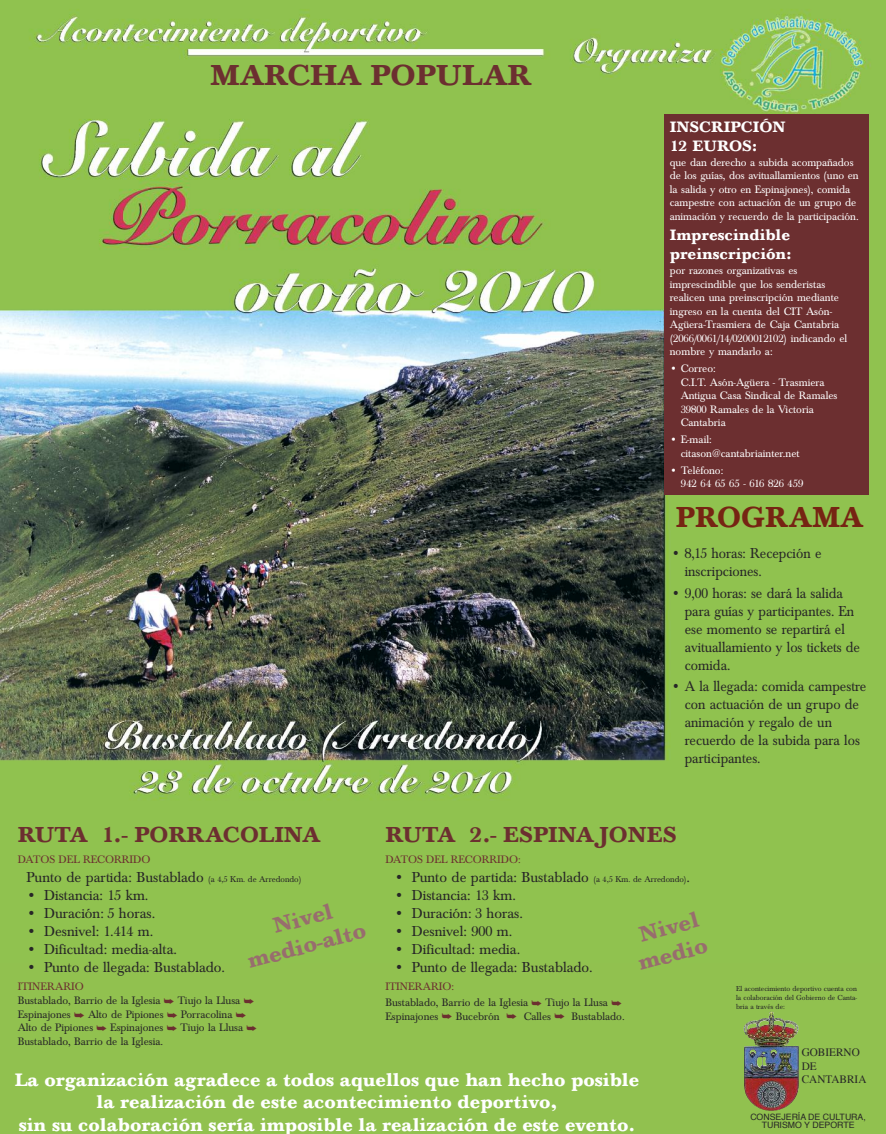
<style>
.page{position:relative;width:886px;height:1134px;background:#fff}
.page>*{position:absolute;margin:0;border:0;box-sizing:border-box;transform-origin:0 0}
.t1{font:700 30px "Baskerville";color:#6c2f30}
.t2{font:700 30px "Baskerville";color:#762413;scale:.95 1}
.t3{font:700 22.5px "Baskerville";color:#6c2f30}
.t4{font:700 22.5px/27px "Baskerville";color:#986d6e;text-align:center}
.t5{font:700 18.75px/22.5px "Baskerville";color:#fff;text-align:center}
.t6{font:700 15.62px/18.8px "Baskerville";color:#fff}
.t7{font:15px "Baskerville";color:#272627}
.t8{font:15px/18px "Baskerville";color:#272627;scale:.95 1}
.t9{font:11.25px/13.5px "Baskerville";color:#fff}
.t10{font:11.25px/13.7px "Baskerville";color:#272627}
.t11{font:11.25px "Baskerville";color:#6c2f30}
.t12{font:11.25px/13.5px "Times";color:#272627}
.t13{font:8.75px/8.8px "Helvetica";color:#272627;text-align:center}
.t14{font:7.5px/9px "Baskerville";color:#272627;text-align:justify}
.s1{font-size:8.75px}
.s2{color:#6c2f30}
</style>
<div class="page">
<img style="left:0;top:0;width:886px;height:963px">
<div style="left:0;top:963px;width:886px;height:171px;background:#91c14f"></div>
<div style="left:664px;top:114px;width:204px;height:381px;background:#6c2f30"></div>
<img style="left:743px;top:1011px;width:56px;height:100px">
<h1 class="t1" style="left:210px;top:57px;width:323px">MARCHA POPULAR</h1>
<h3 class="t6" style="left:670px;top:117px;width:117px">INSCRIPCIÓN<br>12 EUROS:</h3>
<p class="t9" style="left:670px;top:155px;width:190px">que dan derecho a subida acompañados de los guías, dos avituallamientos (uno en la salida y otro en Espinajones), comida campestre con actuación de un grupo de animación y recuerdo de la participación.</p>
<h3 class="t6" style="left:670px;top:226px;width:123px">Imprescindible preinscripción:</h3>
<p class="t9" style="left:670px;top:264px;width:179px">por razones organizativas es imprescindible que los senderistas realicen una preinscripción mediante ingreso en la cuenta del CIT Asón-Agüera-Trasmiera de Caja Cantabria (2066/0061/14/0200012102) indicando el nombre y mandarlo a:</p>
<p class="t9" style="left:681px;top:362px;width:158px;text-indent:-11px">• Correo:<br>C.I.T. Asón-Agüera - Trasmiera<br>Antigua Casa Sindical de Ramales<br>39800 Ramales de la Victoria<br>Cantabria</p>
<p class="t9" style="left:681px;top:433px;width:120px;text-indent:-11px">• E-mail: citason@cantabriainter.net</p>
<p class="t9" style="left:681px;top:463px;width:124px;text-indent:-11px">• Teléfono:<br>942 64 65 65 - 616 826 459</p>
<h1 class="t2" style="left:676px;top:499px;width:199px">PROGRAMA</h1>
<h3 class="t8" style="left:685px;top:544px;width:145px;text-indent:-14px">• 8,15 horas: Recepción e inscripciones.</h3>
<h3 class="t8" style="left:685px;top:584px;width:186px;text-indent:-14px">• 9,00 horas: se dará la salida para guías y participantes. En ese momento se repartirá el avituallamiento y los tickets de comida.</h3>
<h3 class="t8" style="left:685px;top:677px;width:193px;text-indent:-14px">• A la llegada: comida campestre con actuación de un grupo de animación y regalo de un recuerdo de la subida para los participantes.</h3>
<h2 class="t3" style="left:18px;top:821px;width:304px">RUTA 1.- PORRACOLINA</h2>
<p class="t11" style="left:18px;top:853px;width:134px">DATOS DEL RECORRIDO</p>
<h3 class="t7" style="left:27px;top:868px;width:276px">Punto de partida: Bustablado <span class="s1">(a 4,5 Km. de Arredondo)</span></h3>
<h3 class="t7" style="left:27px;top:886px;width:123px">• Distancia: 15 km.</h3>
<h3 class="t7" style="left:27px;top:904px;width:130px">• Duración: 5 horas.</h3>
<h3 class="t7" style="left:27px;top:922px;width:128px">• Desnivel: 1.414 m.</h3>
<h3 class="t7" style="left:27px;top:940px;width:152px">• Dificultad: media-alta.</h3>
<h3 class="t7" style="left:27px;top:958px;width:200px">• Punto de llegada: Bustablado.</h3>
<p class="t10" style="left:18px;top:979px;width:241px"><span class="s2">ITINERARIO<br></span>Bustablado, Barrio de la Iglesia <span class="s2">➥</span> Tiujo la Llusa <span class="s2">➥ </span>Espinajones <span class="s2">➥</span> Alto de Pipiones <span class="s2">➥</span> Porracolina <span class="s2">➥ </span>Alto de Pipiones <span class="s2">➥</span> Espinajones <span class="s2">➥</span> Tiujo la Llusa <span class="s2">➥ </span>Bustablado, Barrio de la Iglesia.</p>
<h2 class="t3" style="left:385px;top:821px;width:293px">RUTA 2.- ESPINAJONES</h2>
<p class="t11" style="left:385px;top:853px;width:137px">DATOS DEL RECORRIDO:</p>
<h3 class="t7" style="left:394px;top:868px;width:297px">• Punto de partida: Bustablado <span class="s1">(a 4,5 Km. de Arredondo)</span>.</h3>
<h3 class="t7" style="left:394px;top:886px;width:123px">• Distancia: 13 km.</h3>
<h3 class="t7" style="left:394px;top:904px;width:130px">• Duración: 3 horas.</h3>
<h3 class="t7" style="left:394px;top:922px;width:120px">• Desnivel: 900 m.</h3>
<h3 class="t7" style="left:394px;top:940px;width:127px">• Dificultad: media.</h3>
<h3 class="t7" style="left:394px;top:958px;width:200px">• Punto de llegada: Bustablado.</h3>
<p class="t10" style="left:385px;top:979px;width:238px;line-height:15.5px"><span class="s2">ITINERARIO:<br></span>Bustablado, Barrio de la Iglesia <span class="s2">➥</span> Tiujo la Llusa <span class="s2">➥</span></p>
<p class="t10" style="left:385px;top:1009px;width:241px">Espinajones <span class="s2">➥</span> Bucebrón <span class="s2">➥</span> Calles <span class="s2">➥</span> Bustablado.</p>
<h2 class="t4" style="left:237px;top:922px;width:123px;rotate:-15deg">Nivel medio-alto</h2>
<h2 class="t4" style="left:628px;top:924px;width:73px;rotate:-15deg">Nivel medio</h2>
<h3 class="t5" style="left:15px;top:1068px;width:626px">La organización agradece a todos aquellos que han hecho posible la realización de este acontecimiento deportivo,<br>sin su colaboración sería imposible la realización de este evento.</h3>
<p class="t14" style="left:736px;top:984px;width:122px">El acontecimiento deportivo cuenta con la colaboración del Gobierno de Canta&shy;bria a través de:</p>
<p class="t12" style="left:802px;top:1047px;width:66px">GOBIERNO<br>DE<br>CANTABRIA</p>
<p class="t13" style="left:750px;top:1113px;width:117px">CONSEJERÍA DE CULTURA,<br>TURISMO Y DEPORTE</p>
</div>
